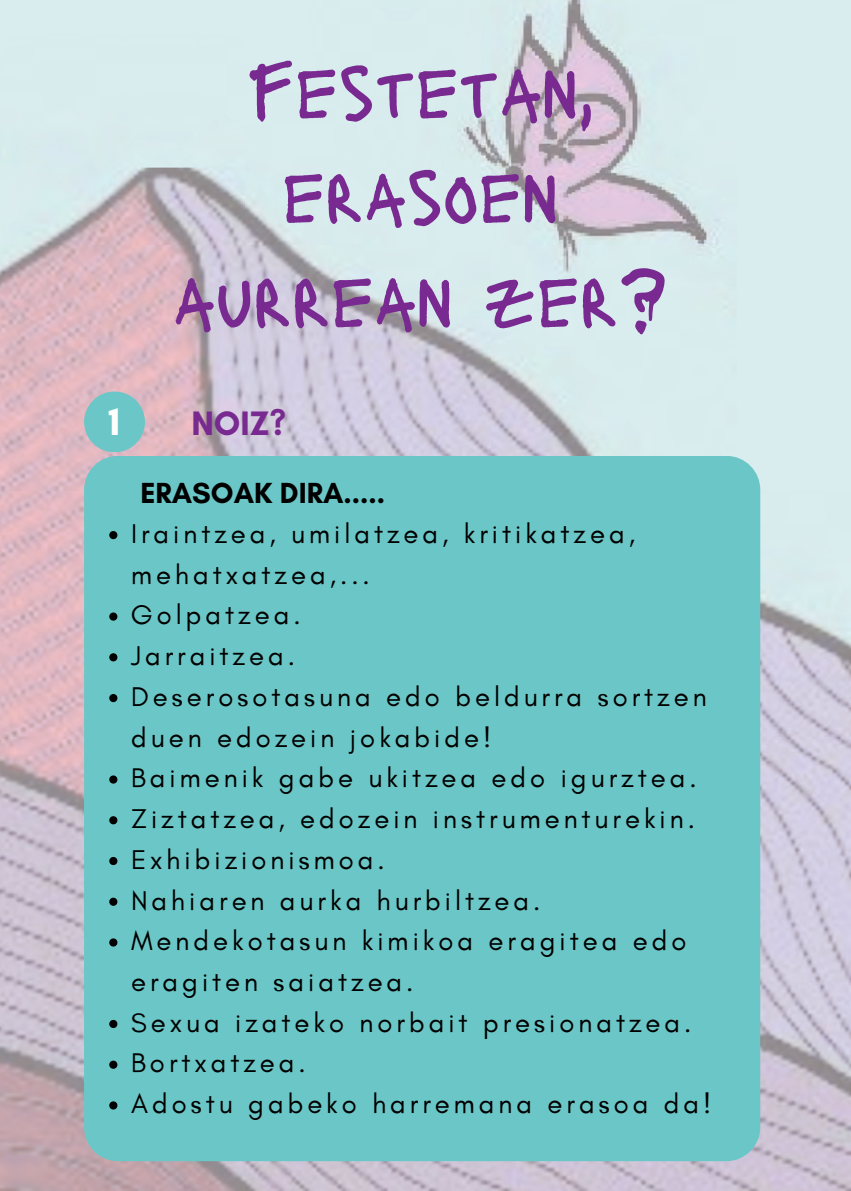
<style>
.page{position:relative;width:851px;height:1191px;background:#fff}
.page>*{position:absolute;margin:0;border:0;box-sizing:border-box;transform-origin:0 0}
.t1{font:75px/104.4px "Lacquer Regular+T42+KDNQLH";color:#792a91;text-align:center}
.t2{font:39.4px "Glacial Indifference Bold+FOZEPD";color:#fff}
.t3{font:34.6px "Glacial Indifference Bold+FOZEPD";color:#792a91}
.t4{font:29.6px "Glacial Indifference Bold+FOZEPD";color:#000}
.t5{font:27.6px/40.8px "Glacial Indifference Regular+FEJDZK";letter-spacing:.14em;color:#000}
</style>
<div class="page">
<img style="left:0;top:0;width:850px;height:1191px">
<div style="left:84px;top:456px;width:676px;height:705px;background:#6bc7c7;border-radius:34px"></div>
<div style="left:84px;top:391px;width:61px;height:61px;background:#6bc7c7;border-radius:50%"></div>
<svg style="left:109px;top:531px;width:8px;height:8px"></svg>
<svg style="left:109px;top:612px;width:8px;height:8px"></svg>
<svg style="left:109px;top:653px;width:8px;height:8px"></svg>
<svg style="left:109px;top:694px;width:8px;height:8px"></svg>
<svg style="left:109px;top:775px;width:8px;height:8px"></svg>
<svg style="left:109px;top:816px;width:8px;height:8px"></svg>
<svg style="left:109px;top:857px;width:8px;height:8px"></svg>
<svg style="left:109px;top:897px;width:8px;height:9px"></svg>
<svg style="left:109px;top:938px;width:8px;height:8px"></svg>
<svg style="left:109px;top:1020px;width:8px;height:8px"></svg>
<svg style="left:109px;top:1060px;width:8px;height:8px"></svg>
<svg style="left:109px;top:1101px;width:8px;height:8px"></svg>
<h1 class="t1" style="left:173px;top:40px;width:496px">Festetan, erasoen aurrean zer?</h1>
<h2 class="t2" style="left:109px;top:408px;width:13px">1</h2>
<p class="t3" style="left:191px;top:412px;width:96px">NOIZ?</p>
<p class="t4" style="left:140px;top:483px;width:246px">ERASOAK DIRA.....</p>
<p class="t5" style="left:131px;top:515px;width:582px">Iraintzea, umilatzea, kritikatzea, mehatxatzea,...<br>Golpatzea.<br>Jarraitzea.<br>Deserosotasuna edo beldurra sortzen duen edozein jokabide!<br>Baimenik gabe ukitzea edo igurztea.<br>Ziztatzea, edozein instrumenturekin.<br>Exhibizionismoa.<br>Nahiaren aurka hurbiltzea.<br>Mendekotasun kimikoa eragitea edo eragiten saiatzea.<br>Sexua izateko norbait presionatzea.<br>Bortxatzea.<br>Adostu gabeko harremana erasoa da!</p>
</div>
